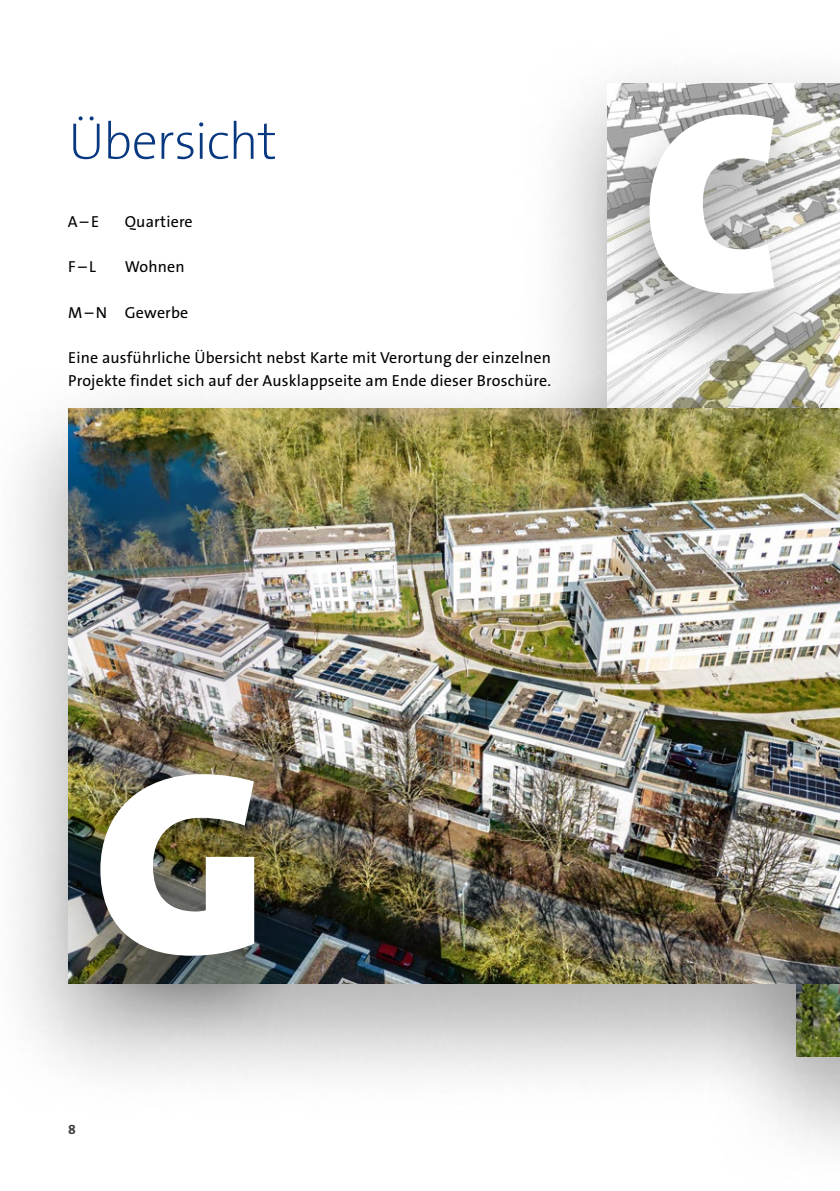
<style>
.page{position:relative;width:840px;height:1191px;background:#fff}
.page>*{position:absolute;margin:0;border:0;box-sizing:border-box;transform-origin:0 0}
.t1{font:900 260px "The Sans B9";color:#fff}
.Projekttitel_Wohnen{font:200 52px "The Sans B2";letter-spacing:-.025em;color:#08387f}
.Mengentext{font:16px/22.6px "The Sans B5 Plain";letter-spacing:.01em;color:#000}
.t2{font:700 14px "The Sans B7";color:#3b3b3a}
</style>
<div class="page">
<div style="left:698px;top:625px;width:141px;height:566px;background:#000;opacity:.3"></div>
<div style="left:511px;top:30px;width:328px;height:742px;background:#000;opacity:.3"></div>
<div style="left:585px;top:81px;width:252px;height:307px;background:#000;opacity:.35"></div>
<div style="left:0;top:354px;width:839px;height:766px;background:#000;opacity:.3"></div>
<img style="left:68px;top:408px;width:771px;height:575px">
<img style="left:68px;top:436px;width:246px;height:305px">
<div style="left:36px;top:741px;width:283px;height:309px;background:#000;opacity:.35"></div>
<p class="Projekttitel_Wohnen" style="left:68px;top:115px;width:210px">Übersicht</p>
<p class="Mengentext" style="left:68px;top:211px;width:33px">A–E</p>
<p class="Mengentext" style="left:125px;top:211px;width:69px">Quartiere</p>
<p class="Mengentext" style="left:68px;top:256px;width:29px">F–L</p>
<p class="Mengentext" style="left:125px;top:256px;width:61px">Wohnen</p>
<p class="Mengentext" style="left:68px;top:301px;width:122px">M– N Gewerbe</p>
<p class="Mengentext" style="left:68px;top:347px;width:484px">Eine ausführliche Übersicht nebst Karte mit Verortung der einzelnen<br>Projekte findet sich auf der Ausklappseite am Ende dieser Broschüre.</p>
<p class="t1" style="left:642px;top:64px;width:142px">C</p>
<p class="t1" style="left:94px;top:725px;width:174px">G</p>
<p class="t2" style="left:68px;top:1122px;width:9px">8</p>
</div>
